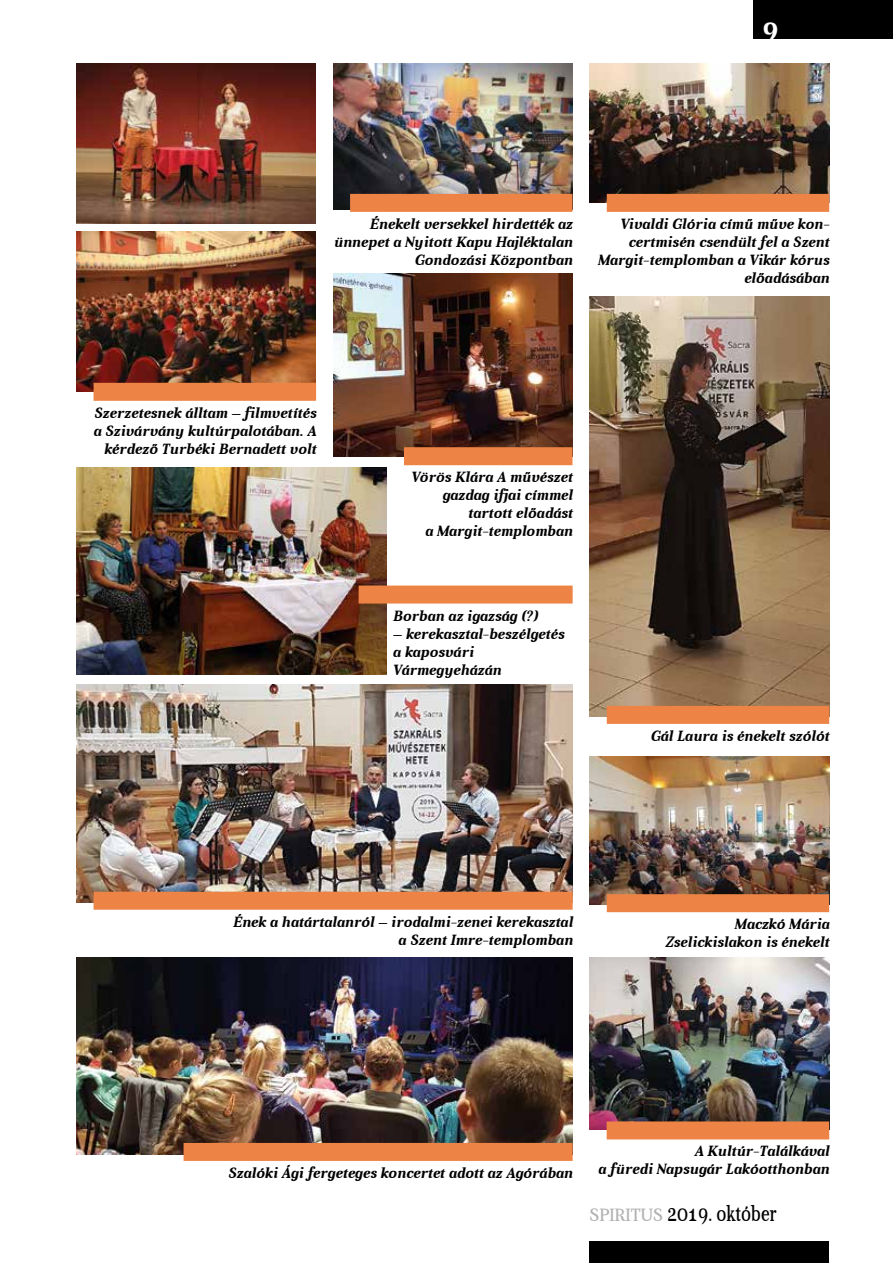
<style>
.page{position:relative;width:893px;height:1263px;background:#fff}
.page>*{position:absolute;margin:0;border:0;box-sizing:border-box;transform-origin:0 0}
.t1{font:700 27px "Aver";color:#fff}
.t2{font:22.5px "Aver";color:#000;scale:.8 1}
.t3{font:italic 700 15px/18px "Aver";color:#000;text-align:right}
.s1{font-size:18px;color:#b3b2b2}
</style>
<div class="page">
<div style="left:590px;top:1242px;width:239px;height:21px;background:#000"></div>
<div style="left:754px;top:0;width:139px;height:38px;background:#000"></div>
<img style="left:77px;top:64px;width:239px;height:159px">
<img style="left:77px;top:232px;width:239px;height:159px">
<div style="left:94px;top:383px;width:222px;height:18px;background:#ed8446"></div>
<img style="left:333px;top:64px;width:239px;height:146px">
<div style="left:350px;top:194px;width:222px;height:18px;background:#ed8446"></div>
<img style="left:333px;top:273px;width:239px;height:184px">
<div style="left:404px;top:447px;width:168px;height:18px;background:#ed8446"></div>
<img style="left:590px;top:64px;width:239px;height:139px">
<img style="left:590px;top:296px;width:239px;height:420px">
<div style="left:607px;top:706px;width:222px;height:18px;background:#ed8446"></div>
<div style="left:607px;top:194px;width:222px;height:18px;background:#ed8446"></div>
<img style="left:77px;top:468px;width:310px;height:206px">
<div style="left:359px;top:585px;width:214px;height:18px;background:#ed8446"></div>
<img style="left:77px;top:958px;width:496px;height:197px">
<div style="left:184px;top:1143px;width:389px;height:18px;background:#ed8446"></div>
<img style="left:590px;top:958px;width:239px;height:172px">
<div style="left:607px;top:1121px;width:222px;height:18px;background:#ed8446"></div>
<img style="left:590px;top:757px;width:239px;height:148px">
<div style="left:607px;top:894px;width:222px;height:18px;background:#ed8446"></div>
<img style="left:77px;top:685px;width:496px;height:217px">
<div style="left:94px;top:892px;width:479px;height:18px;background:#ed8446"></div>
<h1 class="t1" style="left:762px;top:14px;width:18px">9</h1>
<p class="t3" style="left:333px;top:215px;width:241px">Énekelt versekkel hirdették az ünnepet a Nyitott Kapu Hajléktalan<br>Gondozási Központban</p>
<p class="t3" style="left:597px;top:215px;width:234px">Vivaldi Glória című műve kon&shy;certmisén csendült fel a Szent<br>Margit-templomban a Vikár kórus előadásában</p>
<p class="t3" style="left:93px;top:404px;width:225px">Szerzetesnek álltam – filmvetítés a Szivárvány kultúrpalotában. A kérdező Turbéki Bernadett volt</p>
<p class="t3" style="left:411px;top:468px;width:163px">Vörös Klára A művészet gazdag ifjai címmel tartott előadást<br>a Margit-templomban</p>
<p class="t3" style="left:393px;top:607px;width:146px">Borban az igazság (?)</p>
<p class="t3" style="left:393px;top:625px;width:173px;text-align:left">– kerekasztal-beszélgetés a kaposvári<br>Vármegyeházán</p>
<p class="t3" style="left:650px;top:727px;width:181px">Gál Laura is énekelt szólót</p>
<p class="t3" style="left:233px;top:913px;width:341px">Ének a határtalanról – irodalmi-zenei kerekasztal a Szent Imre-templomban</p>
<p class="t3" style="left:665px;top:915px;width:166px">Maczkó Mária<br>Zselickislakon is énekelt</p>
<p class="t3" style="left:228px;top:1164px;width:346px">Szalóki Ági fergeteges koncertet adott az Agórában</p>
<p class="t3" style="left:598px;top:1142px;width:233px">A Kultúr-Találkával<br>a füredi Napsugár Lakóotthonban</p>
<h2 class="t2" style="left:590px;top:1201px;width:235px"><span class="s1">SPIRITUS</span> 2019. október</h2>
</div>
